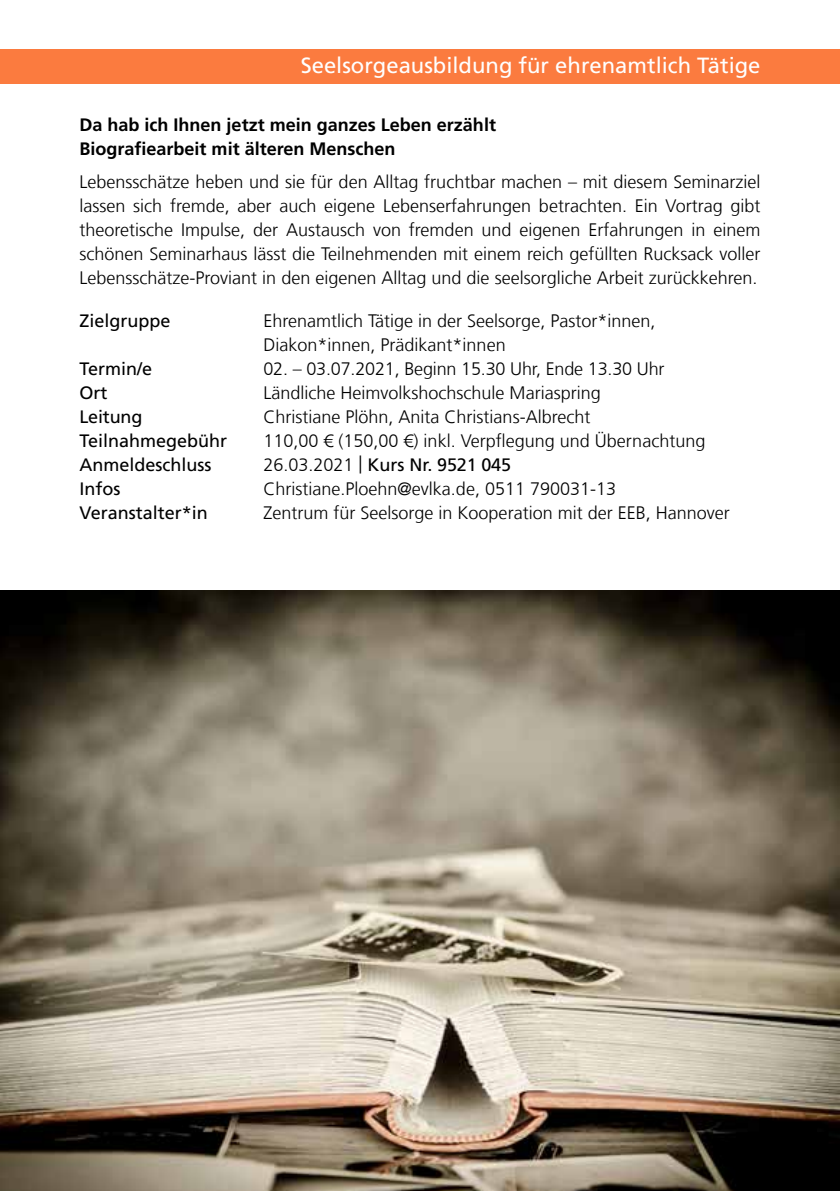
<style>
.page{position:relative;width:840px;height:1191px;background:#fff}
.page>*{position:absolute;margin:0;border:0;box-sizing:border-box;transform-origin:0 0}
.t1{font:22px "Frutiger LT Com";color:#fff}
.t2{font:300 18px/24px "Frutiger LT Com";color:#000}
.t3{font:18px/24px "Frutiger LT Com";color:#000}
.t4{font:700 18px/24px "Frutiger LT Com";color:#000}
.s1{font-weight:400}
</style>
<div class="page">
<div style="left:0;top:50px;width:839px;height:34px;background:#fb7b3f"></div>
<img style="left:0;top:590px;width:839px;height:601px">
<p class="t1" style="left:300px;top:53px;width:461px">Seelsorgeausbildung für ehrenamtlich Tätige</p>
<p class="t4" style="left:79px;top:113px;width:418px">Da hab ich Ihnen jetzt mein ganzes Leben erzählt<br>Biografiearbeit mit älteren Menschen</p>
<p class="t2" style="left:79px;top:170px;width:682px;text-align:justify">Lebensschätze heben und sie für den Alltag fruchtbar machen – mit diesem Seminarziel lassen sich fremde, aber auch eigene Lebenserfahrungen betrachten. Ein Vortrag gibt theoretische Impulse, der Austausch von fremden und eigenen Erfahrungen in einem schönen Seminarhaus lässt die Teilnehmenden mit einem reich gefüllten Rucksack voller Lebensschätze-Proviant in den eigenen Alltag und die seelsorgliche Arbeit zurückkehren.</p>
<p class="t3" style="left:79px;top:309px;width:93px">Zielgruppe</p>
<p class="t3" style="left:79px;top:357px;width:149px">Termin/e<br>Ort<br>Leitung<br>Teilnahmegebühr<br>Anmeldeschluss<br>Infos<br>Veranstalter*in</p>
<p class="t2" style="left:263px;top:309px;width:393px">Ehrenamtlich Tätige in der Seelsorge, Pastor*innen,<br>Diakon*innen, Prädikant*innen</p>
<p class="t2" style="left:263px;top:357px;width:468px">02. – 03.07.2021, Beginn 15.30 Uhr, Ende 13.30 Uhr Ländliche Heimvolkshochschule Mariaspring<br>Christiane Plöhn, Anita Christians-Albrecht<br>110,00 € (150,00 €) inkl. Verpflegung und Übernachtung 26.03.2021 | <span class="s1">Kurs Nr. 9521 045<br></span>Christiane.Ploehn@evlka.de, 0511 790031-13<br>Zentrum für Seelsorge in Kooperation mit der EEB, Hannover</p>
</div>
